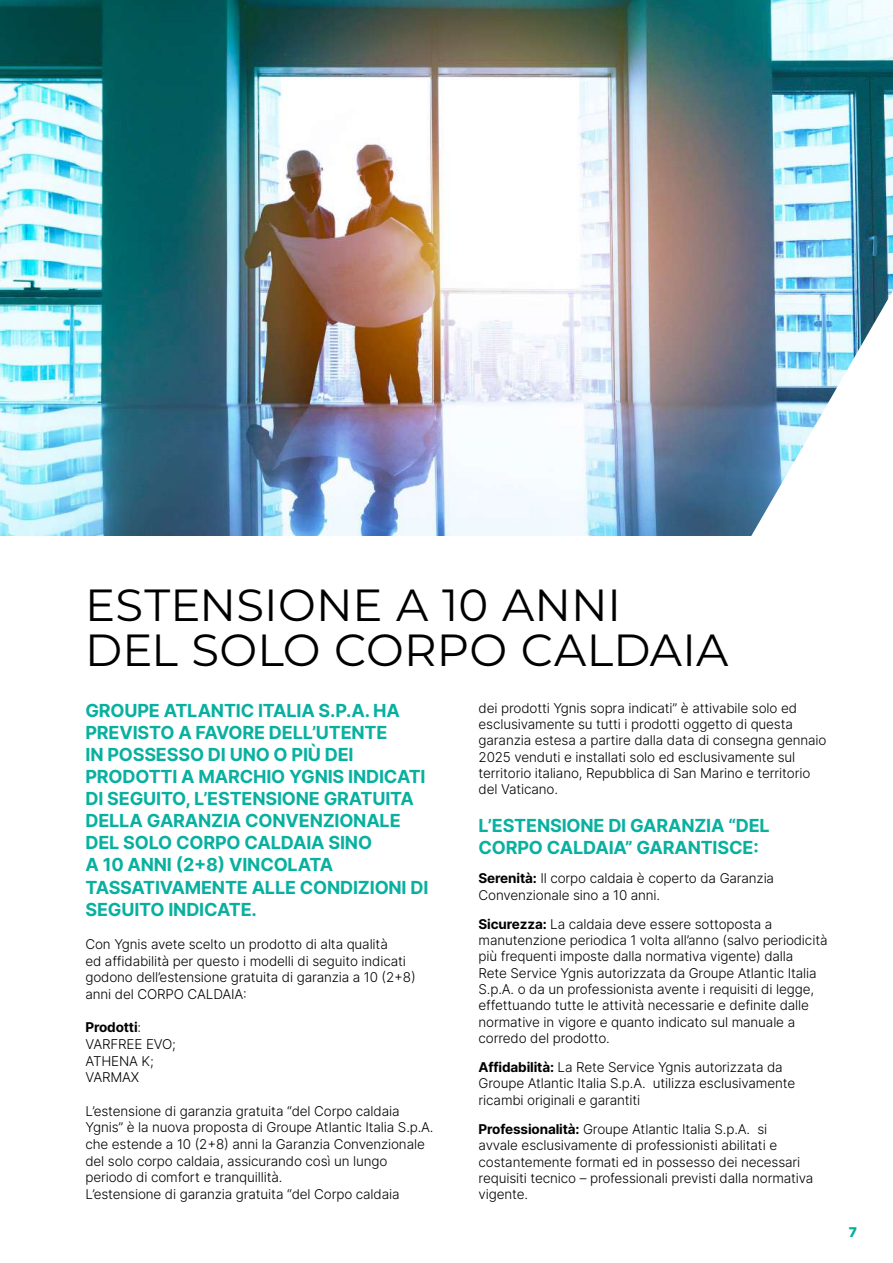
<style>
.page{position:relative;width:893px;height:1263px;background:#fff}
.page>*{position:absolute;margin:0;border:0;box-sizing:border-box;transform-origin:0 0}
.t1{font:45px/45px "Montserrat";letter-spacing:.005em;color:#000}
.t2{font:700 18px/22px "Inter";letter-spacing:-.01em;color:#08b0a0}
.t3{font:300 13.5px/16.4px "Inter";letter-spacing:-.01em;color:#000}
.t4{font:900 13.5px "Inter";color:#08b0a0}
.s1{font-weight:700}
</style>
<div class="page">
<img style="left:0;top:0;width:893px;height:536px">
<svg style="left:678px;top:290px;width:215px;height:246px"></svg>
<h1 class="t1" style="left:85px;top:581px;width:645px">ESTENSIONE A 10 ANNI<br>DEL SOLO CORPO CALDAIA</h1>
<p class="t2" style="left:85px;top:699px;width:344px">GROUPE ATLANTIC ITALIA S.P.A. HA<br>PREVISTO A FAVORE DELL’UTENTE<br>IN POSSESSO DI UNO O PIÙ DEI<br>PRODOTTI A MARCHIO YGNIS INDICATI<br>DI SEGUITO, L’ESTENSIONE GRATUITA<br>DELLA GARANZIA CONVENZIONALE<br>DEL SOLO CORPO CALDAIA SINO<br>A 10 ANNI (2+8) VINCOLATA<br>TASSATIVAMENTE ALLE CONDIZIONI DI<br>SEGUITO INDICATE.</p>
<p class="t3" style="left:85px;top:935px;width:332px">Con Ygnis avete scelto un prodotto di alta qualità<br>ed affidabilità per questo i modelli di seguito indicati godono dell’estensione gratuita di garanzia a 10 (2+8) anni del CORPO CALDAIA:</p>
<p class="t3" style="left:85px;top:1019px;width:92px"><span class="s1">Prodotti</span>:<br>VARFREE EVO;<br>ATHENA K;<br>VARMAX</p>
<p class="t3" style="left:85px;top:1102px;width:350px">L’estensione di garanzia gratuita “del Corpo caldaia Ygnis” è la nuova proposta di Groupe Atlantic Italia S.p.A. che estende a 10 (2+8) anni la Garanzia Convenzionale del solo corpo caldaia, assicurando così un lungo periodo di comfort e tranquillità.<br>L’estensione di garanzia gratuita “del Corpo caldaia</p>
<p class="t3" style="left:479px;top:699px;width:349px">dei prodotti Ygnis sopra indicati” è attivabile solo ed esclusivamente su tutti i prodotti oggetto di questa garanzia estesa a partire dalla data di consegna gennaio 2025 venduti e installati solo ed esclusivamente sul territorio italiano, Repubblica di San Marino e territorio del Vaticano.</p>
<h2 class="t2" style="left:479px;top:814px;width:293px">L’ESTENSIONE DI GARANZIA “DEL<br>CORPO CALDAIA” GARANTISCE:</h2>
<p class="t3" style="left:479px;top:870px;width:297px"><span class="s1">Serenità:</span> Il corpo caldaia è coperto da Garanzia<br>Convenzionale sino a 10 anni.</p>
<p class="t3" style="left:479px;top:915px;width:350px"><span class="s1">Sicurezza:</span> La caldaia deve essere sottoposta a manutenzione periodica 1 volta all’anno (salvo periodicità più frequenti imposte dalla normativa vigente) dalla<br>Rete Service Ygnis autorizzata da Groupe Atlantic Italia S.p.A. o da un professionista avente i requisiti di legge, effettuando tutte le attività necessarie e definite dalle normative in vigore e quanto indicato sul manuale a corredo del prodotto.</p>
<p class="t3" style="left:479px;top:1059px;width:318px"><span class="s1">Affidabilità:</span> La Rete Service Ygnis autorizzata da<br>Groupe Atlantic Italia S.p.A. utilizza esclusivamente ricambi originali e garantiti</p>
<p class="t3" style="left:479px;top:1120px;width:336px"><span class="s1">Professionalità:</span> Groupe Atlantic Italia S.p.A. si<br>avvale esclusivamente di professionisti abilitati e costantemente formati ed in possesso dei necessari requisiti tecnico – professionali previsti dalla normativa vigente.</p>
<p class="t4" style="left:849px;top:1223px;width:10px">7</p>
</div>
